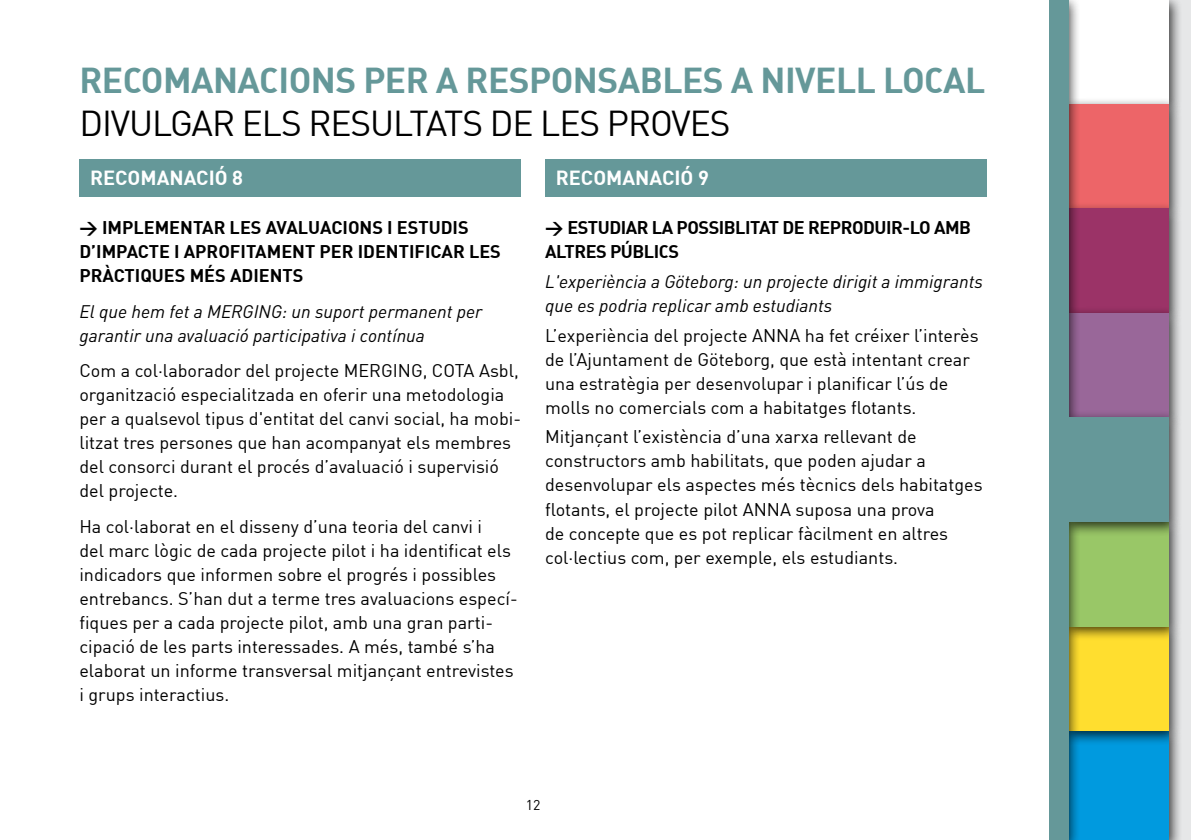
<style>
.page{position:relative;width:1191px;height:840px;background:#fff}
.page>*{position:absolute;margin:0;border:0;box-sizing:border-box;transform-origin:0 0}
.t1{font:35.2px "DIN Bold Alternate";letter-spacing:-.015em;color:#659899}
.t2{font:35.2px "DIN";letter-spacing:-.03em;color:#000}
.t3{font:700 20px "DIN";color:#fff}
.t4{font:18px/24px "DIN";color:#000}
.t5{font:italic 18px/24px "DIN";color:#000}
.t6{font:700 18px/24px "DIN";color:#000}
.t7{font:18px/24px "DIN Bold Alternate";letter-spacing:-.025em;color:#000}
.t8{font:14px "DIN";color:#000}
.s1{font-family:"DIN Bold Alternate";font-weight:400}
</style>
<div class="page">
<div style="left:79px;top:159px;width:442px;height:37px;background:#659899"></div>
<div style="left:545px;top:159px;width:441px;height:37px;background:#659899"></div>
<div style="left:1151px;top:0;width:40px;height:839px;background:#e6e7e8"></div>
<div style="left:1059px;top:0;width:124px;height:119px;background:#000;opacity:.75"></div>
<div style="left:1066px;top:0;width:102px;height:104px;background:#fff"></div>
<div style="left:1059px;top:97px;width:124px;height:127px;background:#000;opacity:.75"></div>
<div style="left:1066px;top:104px;width:102px;height:105px;background:#ed6568"></div>
<div style="left:1059px;top:201px;width:124px;height:127px;background:#000;opacity:.75"></div>
<div style="left:1066px;top:209px;width:102px;height:104px;background:#9b3367"></div>
<div style="left:1059px;top:723px;width:124px;height:116px;background:#000;opacity:.75"></div>
<div style="left:1066px;top:730px;width:102px;height:109px;background:#009adf"></div>
<div style="left:1059px;top:618px;width:124px;height:127px;background:#000;opacity:.75"></div>
<div style="left:1066px;top:626px;width:102px;height:104px;background:#ffde2f"></div>
<div style="left:1059px;top:514px;width:124px;height:127px;background:#000;opacity:.75"></div>
<div style="left:1066px;top:521px;width:102px;height:105px;background:#99c767"></div>
<div style="left:1059px;top:305px;width:124px;height:127px;background:#000;opacity:.75"></div>
<div style="left:1066px;top:313px;width:102px;height:104px;background:#996799"></div>
<div style="left:1036px;top:0;width:45px;height:839px;background:#000;opacity:.75"></div>
<div style="left:1026px;top:0;width:40px;height:839px;background:#fff"></div>
<div style="left:1059px;top:410px;width:124px;height:126px;background:#000;opacity:.75"></div>
<div style="left:1066px;top:417px;width:102px;height:104px;background:#659899"></div>
<div style="left:1049px;top:0;width:20px;height:839px;background:#659899"></div>
<p class="t1" style="left:79px;top:57px;width:907px">RECOMANACIONS PER A RESPONSABLES A NIVELL LOCAL</p>
<p class="t2" style="left:79px;top:101px;width:652px">DIVULGAR ELS RESULTATS DE LES PROVES</p>
<p class="t3" style="left:90px;top:164px;width:155px">RECOMANACIÓ 8</p>
<p class="t3" style="left:556px;top:164px;width:155px">RECOMANACIÓ 9</p>
<p class="t6" style="left:79px;top:215px;width:423px"><span class="s1">&gt;</span> IMPLEMENTAR LES AVALUACIONS I ESTUDIS<br>D’IMPACTE I APROFITAMENT PER IDENTIFICAR LES<br>PRÀCTIQUES MÉS ADIENTS</p>
<p class="t5" style="left:79px;top:298px;width:404px">El que hem fet a MERGING: un suport permanent per garantir una avaluació participativa i contínua</p>
<p class="t4" style="left:79px;top:358px;width:443px">Com a col·laborador del projecte MERGING, COTA Asbl, organització especialitzada en oferir una metodologia per a qualsevol tipus d'entitat del canvi social, ha mobi&shy;litzat tres persones que han acompanyat els membres del consorci durant el procés d’avaluació i supervisió del projecte.</p>
<p class="t4" style="left:79px;top:513px;width:440px">Ha col·laborat en el disseny d’una teoria del canvi i<br>del marc lògic de cada projecte pilot i ha identificat els indicadors que informen sobre el progrés i possibles entrebancs. S’han dut a terme tres avaluacions especí&shy;fiques per a cada projecte pilot, amb una gran parti&shy;cipació de les parts interessades. A més, també s’ha elaborat un informe transversal mitjançant entrevistes i grups interactius.</p>
<p class="t7" style="left:545px;top:215px;width:427px">&gt; ESTUDIAR LA POSSIBLITAT DE REPRODUIR-LO AMB<br>ALTRES PÚBLICS</p>
<p class="t5" style="left:545px;top:269px;width:439px">L'experiència a Göteborg: un projecte dirigit a immigrants que es podria replicar amb estudiants</p>
<p class="t4" style="left:545px;top:322px;width:435px">L’experiència del projecte ANNA ha fet créixer l’interès de l’Ajuntament de Göteborg, que està intentant crear una estratègia per desenvolupar i planificar l’ús de molls no comercials com a habitatges flotants.</p>
<p class="t4" style="left:545px;top:424px;width:439px">Mitjançant l’existència d’una xarxa rellevant de constructors amb habilitats, que poden ajudar a desenvolupar els aspectes més tècnics dels habitatges flotants, el projecte pilot ANNA suposa una prova<br>de concepte que es pot replicar fàcilment en altres col·lectius com, per exemple, els estudiants.</p>
<p class="t8" style="left:526px;top:796px;width:16px">12</p>
</div>
